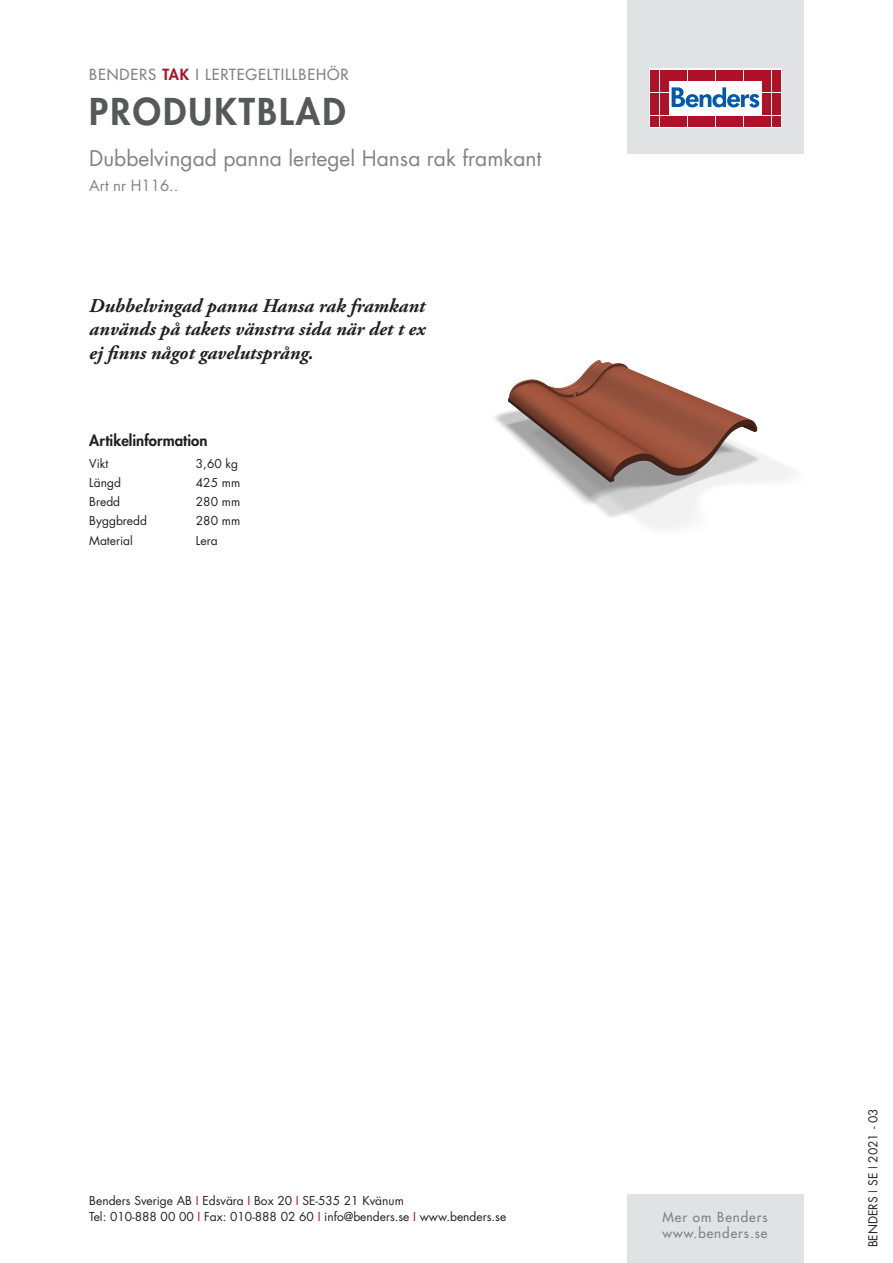
<style>
.page{position:relative;width:893px;height:1263px;background:#fff}
.page>*{position:absolute;margin:0;border:0;box-sizing:border-box;transform-origin:0 0}
.t1{font:800 36px "Futura Std";letter-spacing:.06em;color:#57585a}
.t2{font:21px "Futura Std";color:#808285}
.t3{font:italic 700 19.5px/23.4px "Adobe Garamond Pro";color:#231f20;text-align:justify}
.t4{font:500 15px "Futura Std";letter-spacing:.06em;color:#808285}
.t5{font:800 15px "Futura Std";color:#231f20}
.t6{font:15px "Futura Std";color:#808285}
.t7{font:500 13.5px/16.2px "Futura Std";letter-spacing:.07em;color:#808285}
.t8{font:12px "Futura Std";color:#231f20}
.s1{font-weight:800;color:#ae1229}
.s2{color:#ae1229}
</style>
<div class="page">
<div style="left:627px;top:0;width:177px;height:153px;background:#e1e2e4"></div>
<svg style="left:649px;top:69px;width:132px;height:59px;background:#eac5cb"></svg>
<div style="left:651px;top:70px;width:8px;height:10px;background:#ae1229"></div>
<div style="left:660px;top:70px;width:8px;height:10px;background:#ae1229"></div>
<div style="left:651px;top:81px;width:8px;height:11px;background:#ae1229"></div>
<div style="left:660px;top:81px;width:8px;height:11px;background:#ae1229"></div>
<div style="left:651px;top:93px;width:8px;height:10px;background:#ae1229"></div>
<div style="left:660px;top:93px;width:8px;height:10px;background:#ae1229"></div>
<div style="left:651px;top:104px;width:8px;height:11px;background:#ae1229"></div>
<div style="left:660px;top:104px;width:8px;height:11px;background:#ae1229"></div>
<div style="left:651px;top:116px;width:8px;height:10px;background:#ae1229"></div>
<div style="left:660px;top:116px;width:8px;height:10px;background:#ae1229"></div>
<div style="left:669px;top:70px;width:8px;height:10px;background:#ae1229"></div>
<div style="left:679px;top:70px;width:8px;height:10px;background:#ae1229"></div>
<div style="left:688px;top:70px;width:8px;height:10px;background:#ae1229"></div>
<div style="left:697px;top:70px;width:9px;height:10px;background:#ae1229"></div>
<div style="left:707px;top:70px;width:8px;height:10px;background:#ae1229"></div>
<div style="left:716px;top:70px;width:8px;height:10px;background:#ae1229"></div>
<div style="left:725px;top:70px;width:9px;height:10px;background:#ae1229"></div>
<div style="left:735px;top:70px;width:8px;height:10px;background:#ae1229"></div>
<div style="left:744px;top:70px;width:8px;height:10px;background:#ae1229"></div>
<div style="left:753px;top:70px;width:9px;height:10px;background:#ae1229"></div>
<div style="left:669px;top:116px;width:8px;height:10px;background:#ae1229"></div>
<div style="left:679px;top:116px;width:8px;height:10px;background:#ae1229"></div>
<div style="left:688px;top:116px;width:8px;height:10px;background:#ae1229"></div>
<div style="left:697px;top:116px;width:9px;height:10px;background:#ae1229"></div>
<div style="left:707px;top:116px;width:8px;height:10px;background:#ae1229"></div>
<div style="left:716px;top:116px;width:8px;height:10px;background:#ae1229"></div>
<div style="left:725px;top:116px;width:9px;height:10px;background:#ae1229"></div>
<div style="left:735px;top:116px;width:8px;height:10px;background:#ae1229"></div>
<div style="left:744px;top:116px;width:8px;height:10px;background:#ae1229"></div>
<div style="left:753px;top:116px;width:9px;height:10px;background:#ae1229"></div>
<div style="left:763px;top:70px;width:8px;height:10px;background:#ae1229"></div>
<div style="left:772px;top:70px;width:8px;height:10px;background:#ae1229"></div>
<div style="left:763px;top:81px;width:8px;height:11px;background:#ae1229"></div>
<div style="left:772px;top:81px;width:8px;height:11px;background:#ae1229"></div>
<div style="left:763px;top:93px;width:8px;height:10px;background:#ae1229"></div>
<div style="left:772px;top:93px;width:8px;height:10px;background:#ae1229"></div>
<div style="left:763px;top:104px;width:8px;height:11px;background:#ae1229"></div>
<div style="left:772px;top:104px;width:8px;height:11px;background:#ae1229"></div>
<div style="left:763px;top:116px;width:8px;height:10px;background:#ae1229"></div>
<div style="left:772px;top:116px;width:8px;height:10px;background:#ae1229"></div>
<svg style="left:672px;top:87px;width:87px;height:21px;background:#90b6d9"></svg>
<div style="left:627px;top:1195px;width:177px;height:68px;background:#e1e2e4"></div>
<img style="left:494px;top:359px;width:299px;height:169px">
<p class="t4" style="left:89px;top:65px;width:261px">BENDERS <span class="s1">TAK</span> I LERTEGELTILLBEHÖR</p>
<p class="t1" style="left:89px;top:89px;width:258px">PRODUKTBLAD</p>
<p class="t2" style="left:89px;top:145px;width:454px">Dubbelvingad panna lertegel Hansa rak framkant</p>
<p class="t6" style="left:89px;top:176px;width:91px">Art nr H116..</p>
<p class="t3" style="left:89px;top:294px;width:337px">Dubbelvingad panna Hansa rak framkant används på takets vänstra sida när det t ex ej finns något gavelutsprång.</p>
<p class="t5" style="left:89px;top:431px;width:120px">Artikelinformation</p>
<p class="t8" style="left:89px;top:456px;width:21px">Vikt</p>
<p class="t8" style="left:196px;top:456px;width:44px">3,60 kg</p>
<p class="t8" style="left:89px;top:475px;width:33px">Längd</p>
<p class="t8" style="left:196px;top:475px;width:46px">425 mm</p>
<p class="t8" style="left:89px;top:494px;width:32px">Bredd</p>
<p class="t8" style="left:196px;top:494px;width:46px">280 mm</p>
<p class="t8" style="left:89px;top:513px;width:59px">Byggbredd</p>
<p class="t8" style="left:196px;top:513px;width:46px">280 mm</p>
<p class="t8" style="left:89px;top:532px;width:45px">Material</p>
<p class="t8" style="left:196px;top:532px;width:23px">Lera</p>
<p class="t8" style="left:89px;top:1193px;width:316px">Benders Sverige AB <span class="s2">I</span> Edsvära <span class="s2">I</span> Box 20 <span class="s2">I</span> SE-535 21 Kvänum</p>
<p class="t8" style="left:89px;top:1209px;width:418px">Tel: 010-888 00 00 <span class="s2">I</span> Fax: 010-888 02 60 <span class="s2">I</span> info@benders.se <span class="s2">I</span> www.benders.se</p>
<p class="t7" style="left:662px;top:1209px;width:107px">Mer om Benders www.benders.se</p>
<p class="t8" style="left:865px;top:1247px;width:140px;rotate:-90deg">BENDERS <span class="s2">I</span> SE <span class="s2">I</span> 2021 - 03</p>
</div>
